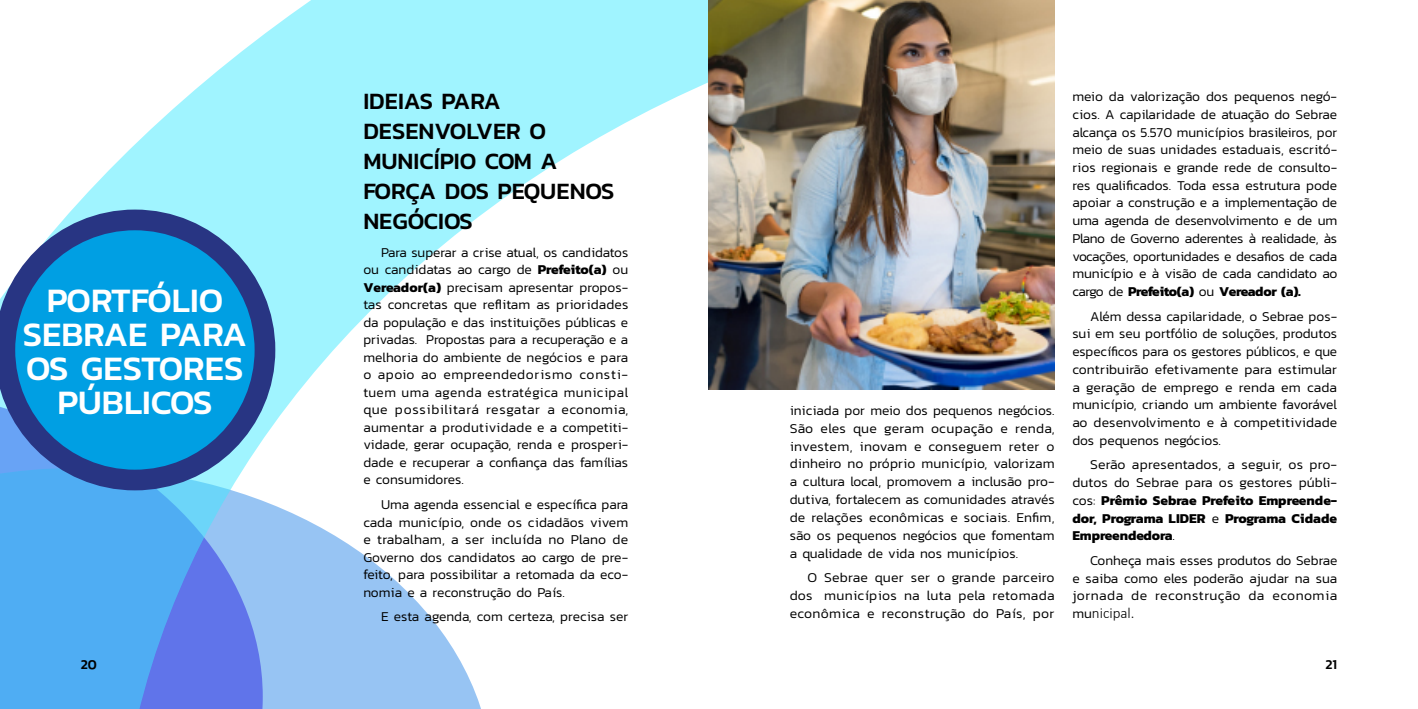
<style>
.page{position:relative;width:1418px;height:709px;background:#fff}
.page>*{position:absolute;margin:0;border:0;box-sizing:border-box;transform-origin:0 0}
.titulo_3{font:500 34.75px/33.9px "Kanit";color:#fff;text-align:center}
.titulo_2{font:500 23.75px/30px "Kanit";color:#000}
.texto_principal{font:300 15px "Calibri";color:#000}
.texto_principal-2{font:300 13.75px/17.8px "Kanit";color:#000;text-align:justify}
.texto_principal-3{font:700 13.75px/17.8px "Kanit";color:#000;text-align:justify}
.t1{font:500 13.75px "Kanit";color:#000}
.s1{font-weight:700}
.s2{font-weight:300}
.s3{font-family:"Kanit";font-size:13.75px}
</style>
<div class="page">
<svg style="left:0;top:0;width:709px;height:709px"></svg>
<svg style="left:0;top:209px;width:275px;height:281px;background:#2b96d3"></svg>
<img style="left:709px;top:0;width:345px;height:389px">
<p class="titulo_3" style="left:23px;top:283px;width:226px">PORTFÓLIO<br>SEBRAE PARA<br>OS GESTORES<br>PÚBLICOS</p>
<p class="titulo_2" style="left:363px;top:85px;width:252px">IDEIAS PARA<br>DESENVOLVER O<br>MUNICÍPIO COM A<br>FORÇA DOS PEQUENOS<br>NEGÓCIOS</p>
<p class="texto_principal-2" style="left:363px;top:243px;width:266px;text-indent:18px">Para superar a crise atual, os candidatos ou candidatas ao cargo de <span class="s1">Prefeito(a)</span> ou <span class="s1">Vereador(a)</span> precisam apresentar propos&shy;tas concretas que reflitam as prioridades da população e das instituições públicas e privadas. Propostas para a recuperação e a melhoria do ambiente de negócios e para o apoio ao empreendedorismo consti&shy;tuem uma agenda estratégica municipal que possibilitará resgatar a economia, aumentar a produtividade e a competiti&shy;vidade, gerar ocupação, renda e prosperi&shy;dade e recuperar a confiança das famílias e consumidores.</p>
<p class="texto_principal-2" style="left:363px;top:495px;width:266px;text-indent:18px">Uma agenda essencial e específica para cada município, onde os cidadãos vivem e trabalham, a ser incluída no Plano de Governo dos candidatos ao cargo de pre&shy;feito, para possibilitar a retomada da eco&shy;nomia e a reconstrução do País.</p>
<p class="texto_principal-2" style="left:381px;top:607px;width:249px">E esta agenda, com certeza, precisa ser</p>
<p class="texto_principal-2" style="left:789px;top:401px;width:266px">iniciada por meio dos pequenos negócios.<br>São eles que geram ocupação e renda, investem, inovam e conseguem reter o dinheiro no próprio município, valorizam a cultura local, promovem a inclusão pro&shy;dutiva, fortalecem as comunidades através de relações econômicas e sociais. Enfim, são os pequenos negócios que fomentam a qualidade de vida nos municípios.</p>
<p class="texto_principal-2" style="left:789px;top:568px;width:266px;text-indent:18px">O Sebrae quer ser o grande parceiro dos municípios na luta pela retomada econômica e reconstrução do País, por</p>
<p class="texto_principal-2" style="left:1072px;top:87px;width:266px">meio da valorização dos pequenos negó&shy;cios. A capilaridade de atuação do Sebrae alcança os 5.570 municípios brasileiros, por meio de suas unidades estaduais, escritó&shy;rios regionais e grande rede de consulto&shy;res qualificados. Toda essa estrutura pode apoiar a construção e a implementação de uma agenda de desenvolvimento e de um Plano de Governo aderentes à realidade, às vocações, oportunidades e desafios de cada município e à visão de cada candidato ao cargo de <span class="s1">Prefeito(a)</span> ou <span class="s1">Vereador (a).</span></p>
<p class="texto_principal-2" style="left:1072px;top:307px;width:266px;text-indent:18px">Além dessa capilaridade, o Sebrae pos&shy;sui em seu portfólio de soluções, produtos específicos para os gestores públicos, e que contribuirão efetivamente para estimular a geração de emprego e renda em cada município, criando um ambiente favorável ao desenvolvimento e à competitividade dos pequenos negócios.</p>
<p class="texto_principal-3" style="left:1072px;top:455px;width:266px;text-indent:18px"><span class="s2">Serão apresentados, a seguir, os pro&shy;dutos do Sebrae para os gestores públi&shy;cos:</span> Prêmio Sebrae Prefeito Empreende&shy;dor, Programa LIDER <span class="s2">e</span> Programa Cidade Empreendedora<span class="s2">.</span></p>
<p class="texto_principal-2" style="left:1072px;top:551px;width:266px;text-indent:18px">Conheça mais esses produtos do Sebrae e saiba como eles poderão ajudar na sua jornada de reconstrução da economia</p>
<p class="texto_principal" style="left:1072px;top:604px;width:64px"><span class="s3">mu</span>nicipal.</p>
<p class="t1" style="left:81px;top:653px;width:18px">20</p>
<p class="t1" style="left:1325px;top:653px;width:13px">21</p>
</div>
